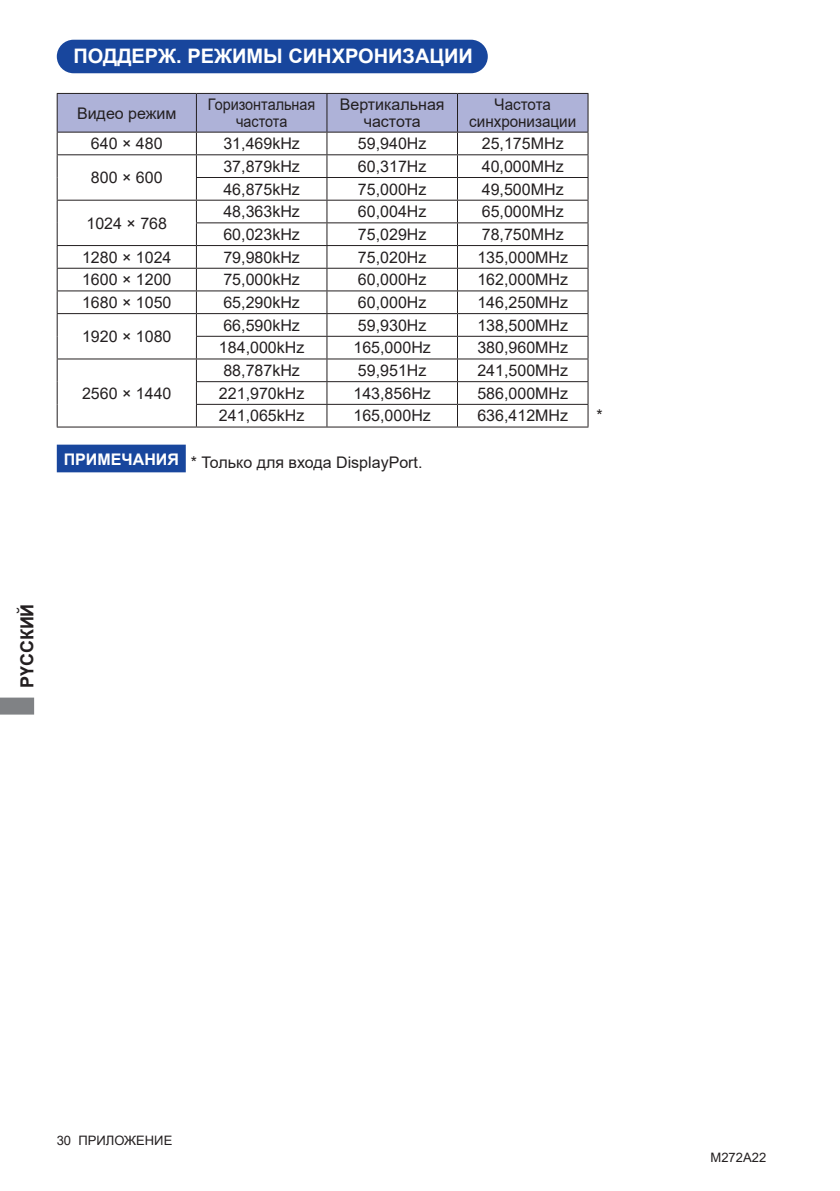
<style>
.page{position:relative;width:840px;height:1191px;background:#fff}
.page>*{position:absolute;margin:0;border:0;box-sizing:border-box;transform-origin:0 0}
.t1{font:700 20px "Arial";color:#fff}
.t2{font:700 18px "Arial";color:#231f20}
.t3{font:16px/17px "Arial";color:#231f20;text-align:center}
.t4{font:16px/17px "Arial";color:#231f20;text-align:center;scale:.9 1}
.t5{font:16px/17px "Arial";color:#231f20;text-align:center;scale:.95 1}
.t6{font:13px "Arial";color:#231f20}
</style>
<div class="page">
<svg style="left:0;top:697px;width:34px;height:17px"></svg>
<div style="left:58px;top:41px;width:428px;height:31px;background:#18469d;border-radius:16px"></div>
<div style="left:57px;top:40px;width:430px;height:33px;border:2px solid #18469d;border-radius:16px"></div>
<svg style="left:57px;top:93px;width:531px;height:333px"></svg>
<hr style="left:57px;top:426px;width:139px;height:1px;background:#231f20">
<hr style="left:196px;top:426px;width:131px;height:1px;background:#231f20">
<hr style="left:327px;top:426px;width:130px;height:1px;background:#231f20">
<hr style="left:457px;top:426px;width:131px;height:1px;background:#231f20">
<div style="left:57px;top:444px;width:129px;height:28px;background:#18469d;border:2px solid #18469d"></div>
<p class="t1" style="left:73px;top:42px;width:401px">ПОДДЕРЖ. РЕЖИМЫ СИНХРОНИЗАЦИИ</p>
<p class="t3" style="left:77px;top:104px;width:101px">Видео режим</p>
<p class="t4" style="left:208px;top:96px;width:121px">Горизонтальная частота</p>
<p class="t3" style="left:339px;top:96px;width:106px">Вертикальная частота</p>
<p class="t5" style="left:469px;top:96px;width:114px">Частота синхронизации</p>
<p class="t3" style="left:91px;top:135px;width:73px">640 × 480</p>
<p class="t3" style="left:223px;top:135px;width:78px">31,469kHz</p>
<p class="t3" style="left:358px;top:135px;width:70px">59,940Hz</p>
<p class="t3" style="left:481px;top:135px;width:83px">25,175MHz</p>
<p class="t3" style="left:91px;top:169px;width:73px">800 × 600</p>
<p class="t3" style="left:223px;top:158px;width:78px">37,879kHz</p>
<p class="t3" style="left:358px;top:158px;width:70px">60,317Hz</p>
<p class="t3" style="left:481px;top:158px;width:83px">40,000MHz</p>
<p class="t3" style="left:223px;top:180px;width:78px">46,875kHz</p>
<p class="t3" style="left:358px;top:180px;width:70px">75,000Hz</p>
<p class="t3" style="left:481px;top:180px;width:83px">49,500MHz</p>
<p class="t3" style="left:86px;top:214px;width:82px">1024 × 768</p>
<p class="t3" style="left:223px;top:203px;width:78px">48,363kHz</p>
<p class="t3" style="left:358px;top:203px;width:70px">60,004Hz</p>
<p class="t3" style="left:481px;top:203px;width:83px">65,000MHz</p>
<p class="t3" style="left:223px;top:226px;width:78px">60,023kHz</p>
<p class="t3" style="left:358px;top:226px;width:70px">75,029Hz</p>
<p class="t3" style="left:481px;top:226px;width:83px">78,750MHz</p>
<p class="t3" style="left:82px;top:248px;width:91px">1280 × 1024</p>
<p class="t3" style="left:223px;top:248px;width:78px">79,980kHz</p>
<p class="t3" style="left:358px;top:248px;width:70px">75,020Hz</p>
<p class="t3" style="left:477px;top:248px;width:92px">135,000MHz</p>
<p class="t3" style="left:82px;top:271px;width:91px">1600 × 1200</p>
<p class="t3" style="left:223px;top:271px;width:78px">75,000kHz</p>
<p class="t3" style="left:358px;top:271px;width:70px">60,000Hz</p>
<p class="t3" style="left:477px;top:271px;width:92px">162,000MHz</p>
<p class="t3" style="left:82px;top:294px;width:91px">1680 × 1050</p>
<p class="t3" style="left:223px;top:294px;width:78px">65,290kHz</p>
<p class="t3" style="left:358px;top:294px;width:70px">60,000Hz</p>
<p class="t3" style="left:477px;top:294px;width:92px">146,250MHz</p>
<p class="t3" style="left:82px;top:328px;width:91px">1920 × 1080</p>
<p class="t3" style="left:223px;top:316px;width:78px">66,590kHz</p>
<p class="t3" style="left:358px;top:316px;width:70px">59,930Hz</p>
<p class="t3" style="left:477px;top:316px;width:92px">138,500MHz</p>
<p class="t3" style="left:219px;top:339px;width:87px">184,000kHz</p>
<p class="t3" style="left:353px;top:339px;width:79px">165,000Hz</p>
<p class="t3" style="left:477px;top:339px;width:92px">380,960MHz</p>
<p class="t3" style="left:223px;top:362px;width:78px">88,787kHz</p>
<p class="t3" style="left:358px;top:362px;width:70px">59,951Hz</p>
<p class="t3" style="left:477px;top:362px;width:92px">241,500MHz</p>
<p class="t3" style="left:219px;top:384px;width:87px">221,970kHz</p>
<p class="t3" style="left:353px;top:384px;width:79px">143,856Hz</p>
<p class="t3" style="left:477px;top:384px;width:92px">586,000MHz</p>
<p class="t3" style="left:219px;top:407px;width:87px">241,065kHz</p>
<p class="t3" style="left:353px;top:407px;width:79px">165,000Hz</p>
<p class="t3" style="left:477px;top:407px;width:92px">636,412MHz</p>
<p class="t3" style="left:596px;top:407px;width:8px">*</p>
<p class="t3" style="left:64px;top:454px;width:360px"><sup>ПРИМЕЧАНИЯ</sup> * Только для входа DisplayPort.</p>
<p class="t3" style="left:82px;top:384px;width:91px">2560 × 1440</p>
<p class="t2" style="left:14px;top:688px;width:86px;rotate:-90deg">РҮССКИЙ</p>
<p class="t6" style="left:57px;top:1131px;width:117px">30 ПРИЛОЖЕНИЕ</p>
<p class="t6" style="left:710px;top:1148px;width:57px">M272A22</p>
</div>
